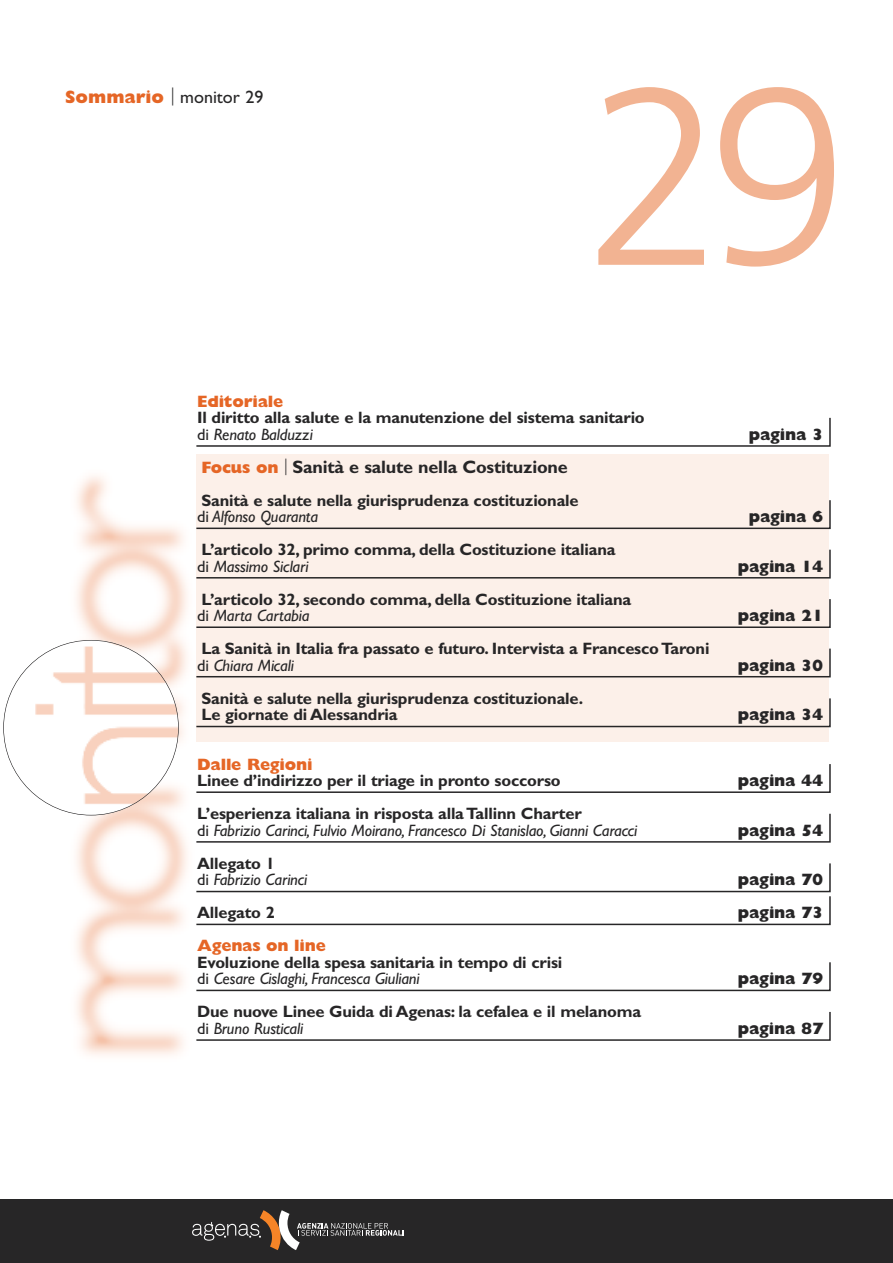
<style>
.page{position:relative;width:893px;height:1263px;background:#fff}
.page>*{position:absolute;margin:0;border:0;box-sizing:border-box;transform-origin:0 0}
.t1{font:300 252px "Frutiger";color:#f2b392}
.t2{font:700 18px "Gill Sans";letter-spacing:-.01em;color:#272627}
.t3{font:18px "Gill Sans";color:#272627}
.t4{font:700 16.5px/16.5px "Gill Sans";letter-spacing:-.01em;color:#272627}
.t5{font:italic 16.5px/16.5px "Gill Sans";letter-spacing:-.01em;color:#272627}
.t6{font:800 16.5px "Gill Sans";letter-spacing:-.015em;color:#272627}
.t7{font:800 16.5px "Gill Sans";letter-spacing:-.015em;color:#e56626}
.s1{font-weight:800;color:#e56626}
.s2{font-weight:300}
.s3{font-weight:400}
.s4{font-weight:400;font-style:italic}
.s5{font-weight:800;font-size:16.5px;color:#e56626}
.s6{font-weight:300;font-size:16.5px}
.s7{font-weight:700;font-style:normal}
.s8{font-style:normal}
</style>
<div class="page">
<div style="left:196px;top:454px;width:633px;height:288px;background:#fcf0e9"></div>
<div style="left:0;top:1199px;width:893px;height:64px;background:#272627"></div>
<img style="left:37px;top:476px;width:151px;height:580px">
<img style="left:4px;top:640px;width:174px;height:175px;border-radius:50%">
<svg style="left:196px;top:1012px;width:635px;height:29px"></svg>
<svg style="left:196px;top:500px;width:635px;height:30px"></svg>
<svg style="left:196px;top:417px;width:635px;height:30px"></svg>
<svg style="left:196px;top:549px;width:635px;height:30px"></svg>
<svg style="left:196px;top:599px;width:635px;height:29px"></svg>
<svg style="left:196px;top:698px;width:635px;height:30px"></svg>
<svg style="left:196px;top:648px;width:635px;height:30px"></svg>
<svg style="left:196px;top:813px;width:635px;height:30px"></svg>
<svg style="left:196px;top:764px;width:635px;height:29px"></svg>
<svg style="left:196px;top:863px;width:635px;height:63px"></svg>
<svg style="left:196px;top:962px;width:635px;height:30px"></svg>
<svg style="left:192px;top:1210px;width:212px;height:40px"></svg>
<p class="t3" style="left:65px;top:90px;width:200px"><span class="s1">Sommario</span> <span class="s2">|</span> monitor 29</p>
<h1 class="t1" style="left:586px;top:76px;width:264px">29</h1>
<p class="t7" style="left:197px;top:395px;width:88px">Editoriale</p>
<p class="t4" style="left:197px;top:411px;width:449px">Il diritto alla salute e la manutenzione del sistema sanitario <span class="s3">di</span> <span class="s4">Renato Balduzzi</span></p>
<p class="t2" style="left:201px;top:460px;width:368px"><span class="s5">Focus on</span> <span class="s6">|</span> Sanità e salute nella Costituzione</p>
<p class="t4" style="left:197px;top:493px;width:383px">Sanità e salute nella giurisprudenza costituzionale <span class="s3">di</span> <span class="s4">Alfonso Quaranta</span></p>
<p class="t4" style="left:197px;top:543px;width:420px">L’articolo 32, primo comma, della Costituzione italiana <span class="s3">di</span> <span class="s4">Massimo Siclari</span></p>
<p class="t4" style="left:197px;top:592px;width:436px">L’articolo 32, secondo comma, della Costituzione italiana <span class="s3">di</span> <span class="s4">Marta Cartabia</span></p>
<p class="t4" style="left:197px;top:642px;width:514px">La Sanità in Italia fra passato e futuro. Intervista a FrancescoTaroni <span class="s3">di</span> <span class="s4">Chiara Micali</span></p>
<p class="t4" style="left:201px;top:691px;width:383px">Sanità e salute nella giurisprudenza costituzionale.<br>Le giornate di Alessandria</p>
<p class="t6" style="left:749px;top:428px;width:76px">pagina 3</p>
<p class="t6" style="left:749px;top:510px;width:76px">pagina 6</p>
<p class="t6" style="left:738px;top:560px;width:87px">pagina 14</p>
<p class="t6" style="left:738px;top:609px;width:87px">pagina 21</p>
<p class="t6" style="left:738px;top:659px;width:87px">pagina 30</p>
<p class="t6" style="left:738px;top:708px;width:87px">pagina 34</p>
<p class="t7" style="left:197px;top:758px;width:117px">Dalle Regioni</p>
<p class="t4" style="left:197px;top:774px;width:365px">Linee d’indirizzo per il triage in pronto soccorso</p>
<p class="t6" style="left:738px;top:774px;width:87px">pagina 44</p>
<p class="t5" style="left:197px;top:807px;width:442px"><span class="s7">L’esperienza italiana in risposta allaTallinn Charter<br></span><span class="s8">di</span> Fabrizio Carinci, Fulvio Moirano, Francesco Di Stanislao, Gianni Caracci</p>
<p class="t6" style="left:738px;top:824px;width:87px">pagina 54</p>
<p class="t5" style="left:197px;top:856px;width:112px"><span class="s7">Allegato 1<br></span><span class="s8">di</span> Fabrizio Carinci</p>
<p class="t6" style="left:738px;top:873px;width:87px">pagina 70</p>
<p class="t4" style="left:197px;top:906px;width:79px">Allegato 2</p>
<p class="t6" style="left:738px;top:906px;width:87px">pagina 73</p>
<p class="t7" style="left:197px;top:939px;width:130px">Agenas on line</p>
<p class="t4" style="left:197px;top:955px;width:367px">Evoluzione della spesa sanitaria in tempo di crisi <span class="s3">di</span> <span class="s4">Cesare Cislaghi, Francesca Giuliani</span></p>
<p class="t6" style="left:738px;top:972px;width:87px">pagina 79</p>
<p class="t4" style="left:197px;top:1005px;width:446px">Due nuove Linee Guida di Agenas: la cefalea e il melanoma <span class="s3">di</span> <span class="s4">Bruno Rusticali</span></p>
<p class="t6" style="left:738px;top:1022px;width:87px">pagina 87</p>
</div>
